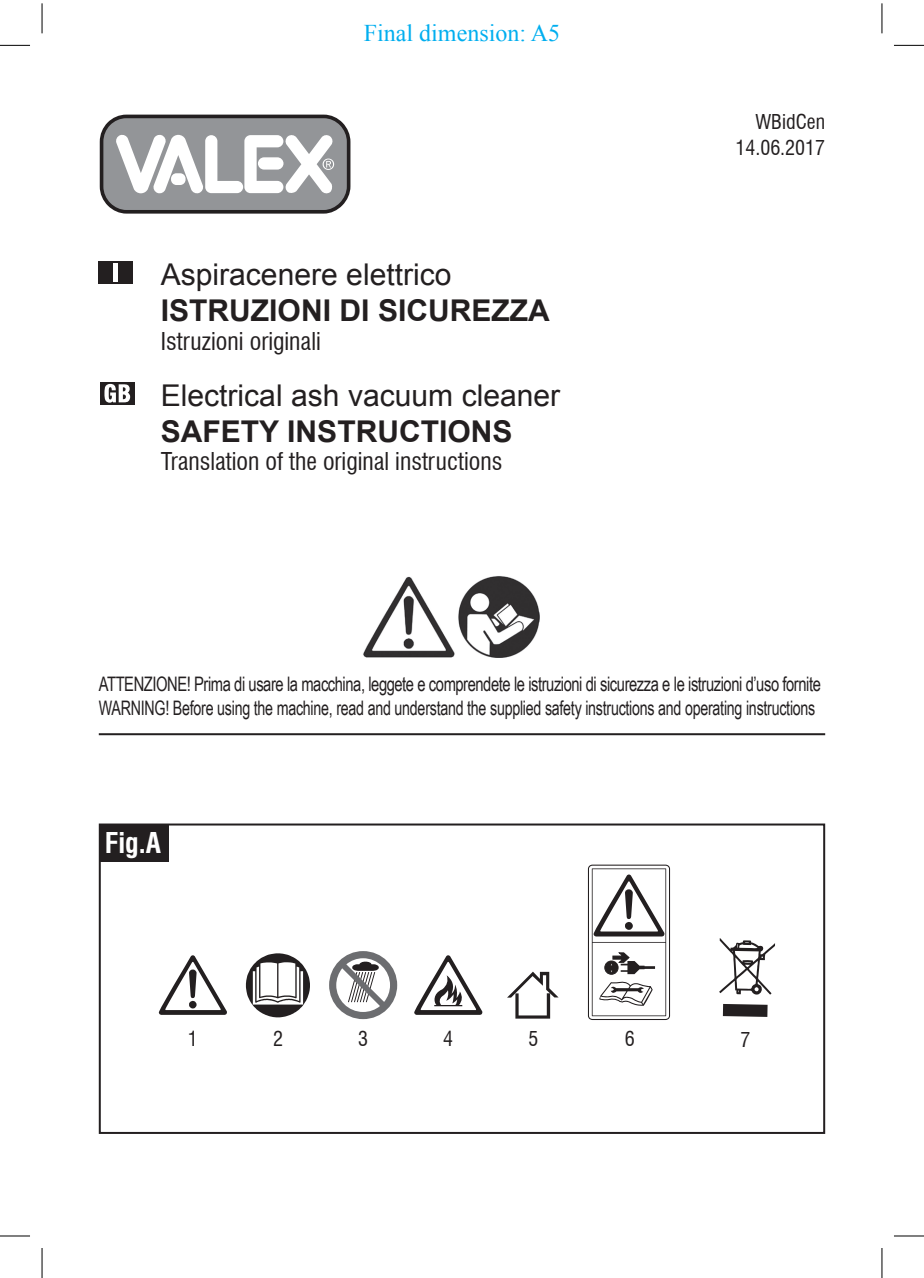
<style>
.page{position:relative;width:924px;height:1278px;background:#fff}
.page>*{position:absolute;margin:0;border:0;box-sizing:border-box;transform-origin:0 0}
.t1{font:30px "Arial";color:#231f20}
.t2{font:700 30px "Arial";color:#231f20}
.t3{font:700 condensed 28px "Swiss 721 BT";color:#fff}
.t4{font:condensed 24px "Swiss 721 BT";color:#231f20}
.t5{font:24px "Times New Roman";color:#00aeef}
.t6{font:20px/24px "Arial Narrow";letter-spacing:-.015em;color:#231f20;scale:.9 1}
.t7{font:condensed 20px/26px "Swiss 721 BT";color:#231f20;text-align:right}
</style>
<div class="page">
<svg style="left:100px;top:115px;width:250px;height:99px"></svg>
<svg style="left:719px;top:938px;width:55px;height:79px"></svg>
<hr style="left:99px;top:733px;width:725px;height:2px;background:#231f20">
<div style="left:99px;top:823px;width:725px;height:311px;border:2px solid #231f20"></div>
<div style="left:100px;top:824px;width:68px;height:37px;background:#231f20"></div>
<svg style="left:159px;top:955px;width:68px;height:60px"></svg>
<svg style="left:246px;top:953px;width:64px;height:64px"></svg>
<img style="left:363px;top:576px;width:176px;height:81px">
<div style="left:99px;top:261px;width:34px;height:23px;background:#231f20"></div>
<hr style="left:114px;top:263px;width:4px;height:18px;background:#fff">
<div style="left:100px;top:382px;width:34px;height:23px;background:#231f20"></div>
<svg style="left:104px;top:384px;width:26px;height:19px"></svg>
<svg style="left:414px;top:955px;width:68px;height:60px"></svg>
<svg style="left:507px;top:972px;width:51px;height:47px"></svg>
<svg style="left:329px;top:951px;width:68px;height:68px"></svg>
<svg style="left:587px;top:865px;width:82px;height:155px"></svg>
<hr style="left:0;top:45px;width:30px;height:1px;background:#000">
<hr style="left:893px;top:45px;width:30px;height:1px;background:#000">
<hr style="left:0;top:1236px;width:30px;height:1px;background:#000">
<hr style="left:893px;top:1236px;width:30px;height:1px;background:#000">
<hr style="left:42px;top:3px;width:1px;height:30px;background:#000">
<hr style="left:42px;top:1248px;width:1px;height:30px;background:#000">
<hr style="left:881px;top:3px;width:1px;height:30px;background:#000">
<hr style="left:881px;top:1248px;width:1px;height:30px;background:#000">
<p class="t5" style="left:364px;top:17px;width:198px">Final dimension: A5</p>
<h1 class="t1" style="left:161px;top:255px;width:292px">Aspiracenere elettrico</h1>
<h1 class="t2" style="left:161px;top:290px;width:390px">ISTRUZIONI DI SICUREZZA</h1>
<p class="t4" style="left:161px;top:326px;width:161px">Istruzioni originali</p>
<h1 class="t1" style="left:161px;top:375px;width:400px">Electrical ash vacuum cleaner</h1>
<h1 class="t2" style="left:161px;top:411px;width:353px">SAFETY INSTRUCTIONS</h1>
<p class="t4" style="left:161px;top:447px;width:343px">Translation of the original instructions</p>
<p class="t7" style="left:735px;top:108px;width:91px">WBidCen<br>14.06.2017</p>
<p class="t6" style="left:99px;top:671px;width:803px">ATTENZIONE! Prima di usare la macchina, leggete e comprendete le istruzioni di sicurezza e le istruzioni d’uso fornite<br>WARNING! Before using the machine, read and understand the supplied safety instructions and operating instructions</p>
<h2 class="t3" style="left:105px;top:826px;width:58px">Fig.A</h2>
<p class="t7" style="left:188px;top:1026px;width:11px">1</p>
<p class="t7" style="left:273px;top:1026px;width:11px">2</p>
<p class="t7" style="left:443px;top:1026px;width:11px">4</p>
<p class="t7" style="left:624px;top:1026px;width:11px">6</p>
<p class="t7" style="left:358px;top:1026px;width:11px">3</p>
<p class="t7" style="left:528px;top:1026px;width:11px">5</p>
<p class="t7" style="left:740px;top:1026px;width:11px">7</p>
</div>
